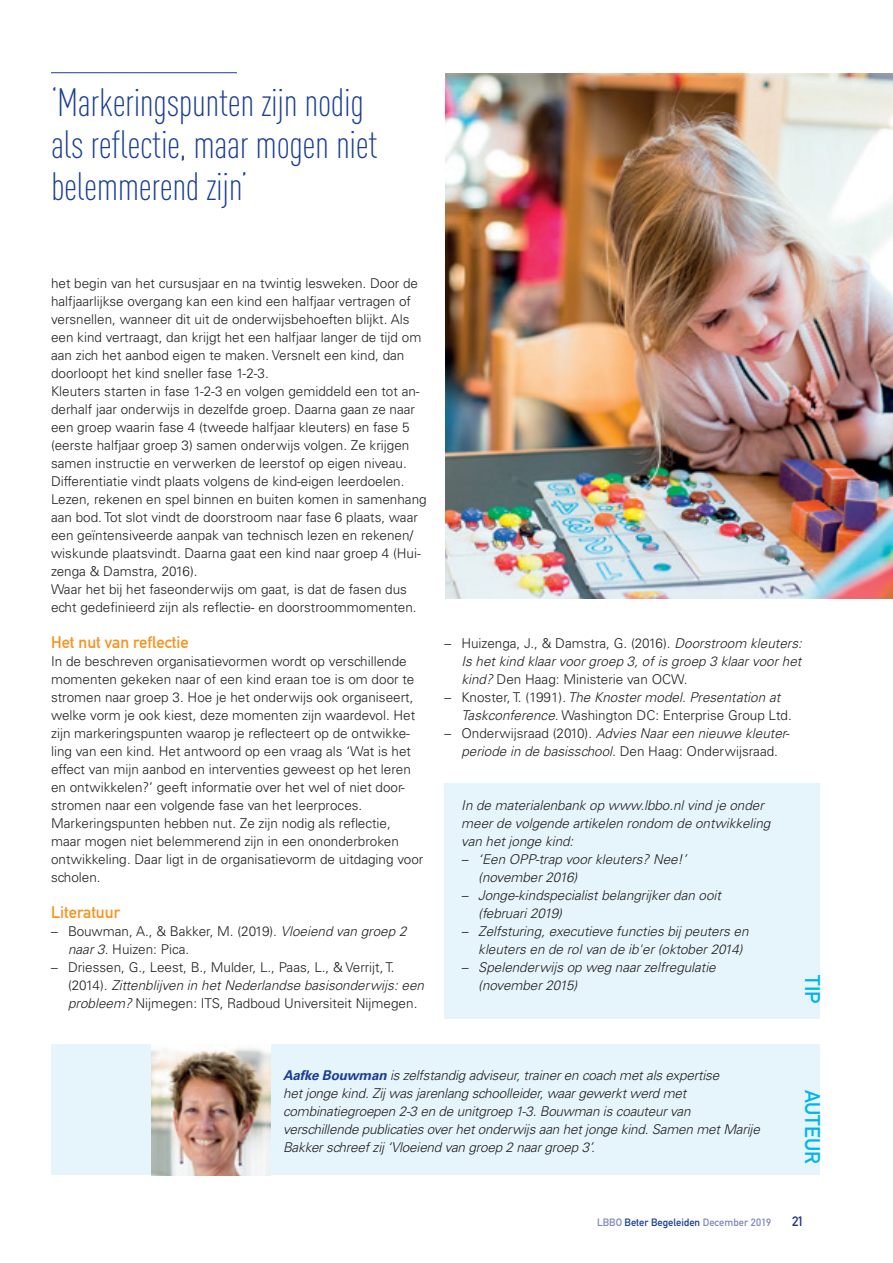
<style>
.page{position:relative;width:893px;height:1263px;background:#fff}
.page>*{position:absolute;margin:0;border:0;box-sizing:border-box;transform-origin:0 0}
.t1{font:300 39px/42.5px "DIN Cond";letter-spacing:-.01em;color:#1b3f94}
.t2{font:21px "DIN Mittelschrift LT";color:#00b5ec}
.t3{font:16.5px "DIN Mittelschrift LT";color:#f7931d}
.t4{font:300 13.5px/18px "Univers LT Std";color:#231f20}
.t5{font:italic 300 13.5px/18px "Univers LT Std";letter-spacing:-.005em;color:#231f20}
.t6{font:13.5px "DIN Mittelschrift LT";color:#2b3291}
.t7{font:10.5px "DIN Mittelschrift LT";color:#8287bf}
.s1{font-style:italic}
.s2{font-style:normal}
.s3{font-weight:700;color:#1b3f94}
.s4{color:#1b3f94}
</style>
<div class="page">
<div style="left:444px;top:783px;width:376px;height:236px;background:#e6f5fc"></div>
<div style="left:51px;top:1045px;width:769px;height:130px;background:#e6f5fc"></div>
<img style="left:151px;top:1045px;width:119px;height:130px">
<img style="left:445px;top:74px;width:448px;height:525px">
<hr style="left:51px;top:72px;width:186px;height:1px;background:#1b3f94">
<h1 class="t1" style="left:51px;top:81px;width:328px">‘Markeringspunten zijn nodig als reflectie, maar mogen niet belemmerend zijn’</h1>
<p class="t4" style="left:51px;top:274px;width:377px">het begin van het cursusjaar en na twintig lesweken. Door de halfjaarlijkse overgang kan een kind een halfjaar vertragen of versnellen, wanneer dit uit de onderwijsbehoeften blijkt. Als een kind vertraagt, dan krijgt het een halfjaar langer de tijd om aan zich het aanbod eigen te maken. Versnelt een kind, dan doorloopt het kind sneller fase 1-2-3.<br>Kleuters starten in fase 1-2-3 en volgen gemiddeld een tot an&shy;derhalf jaar onderwijs in dezelfde groep. Daarna gaan ze naar een groep waarin fase 4 (tweede halfjaar kleuters) en fase 5 (eerste halfjaar groep 3) samen onderwijs volgen. Ze krijgen samen instructie en verwerken de leerstof op eigen niveau.<br>Differentiatie vindt plaats volgens de kind-eigen leerdoelen.<br>Lezen, rekenen en spel binnen en buiten komen in samenhang aan bod. Tot slot vindt de doorstroom naar fase 6 plaats, waar een geïntensiveerde aanpak van technisch lezen en rekenen/ wiskunde plaatsvindt. Daarna gaat een kind naar groep 4 (Hui&shy;zenga &amp; Damstra, 2016).<br>Waar het bij het faseonderwijs om gaat, is dat de fasen dus echt gedefinieerd zijn als reflectie- en doorstroommomenten.</p>
<p class="t3" style="left:51px;top:633px;width:139px">Het nut van reflectie</p>
<p class="t4" style="left:51px;top:652px;width:374px">In de beschreven organisatievormen wordt op verschillende momenten gekeken naar of een kind eraan toe is om door te stromen naar groep 3. Hoe je het onderwijs ook organiseert, welke vorm je ook kiest, deze momenten zijn waardevol. Het zijn markeringspunten waarop je reflecteert op de ontwikke&shy;ling van een kind. Het antwoord op een vraag als ‘Wat is het effect van mijn aanbod en interventies geweest op het leren en ontwikkelen?’ geeft informatie over het wel of niet door&shy;stromen naar een volgende fase van het leerproces.<br>Markeringspunten hebben nut. Ze zijn nodig als reflectie, maar mogen niet belemmerend zijn in een ononderbroken ontwikkeling. Daar ligt in de organisatievorm de uitdaging voor scholen.</p>
<p class="t3" style="left:51px;top:903px;width:71px">Literatuur</p>
<p class="t4" style="left:68px;top:922px;width:340px;text-indent:-17px">– Bouwman, A., &amp; Bakker, M. (2019). <span class="s1">Vloeiend van groep 2 naar 3</span>. Huizen: Pica.</p>
<p class="t4" style="left:68px;top:958px;width:357px;text-indent:-17px">– Driessen, G., Leest, B., Mulder, L., Paas, L., &amp; Verrijt, T. (2014). <span class="s1">Zittenblijven in het Nederlandse basisonderwijs: een probleem?</span> Nijmegen: ITS, Radboud Universiteit Nijmegen.</p>
<p class="t5" style="left:461px;top:634px;width:342px;text-align:justify;text-indent:-17px"><span class="s2">– Huizenga, J., &amp; Damstra, G. (2016).</span> Doorstroom kleuters:<br>Is het kind klaar voor groep 3, of is groep 3 klaar voor het kind? <span class="s2">Den Haag: Ministerie van OCW.</span></p>
<p class="t4" style="left:461px;top:688px;width:332px;text-indent:-17px">– Knoster, T. (1991). <span class="s1">The Knoster model. Presentation at<br>Taskconference.</span> Washington DC: Enterprise Group Ltd.</p>
<p class="t5" style="left:444px;top:724px;width:347px;text-align:center"><span class="s2">– Onderwijsraad (2010).</span> Advies Naar een nieuwe kleuter&shy;periode in de basisschool. <span class="s2">Den Haag: Onderwijsraad.</span></p>
<p class="t5" style="left:461px;top:796px;width:310px">In de materialenbank op www.lbbo.nl vind je onder meer de volgende artikelen rondom de ontwikkeling van het jonge kind:</p>
<p class="t5" style="left:478px;top:850px;width:210px;text-indent:-17px">– ‘Een OPP-trap voor kleuters? Nee!’ (november 2016)</p>
<p class="t5" style="left:478px;top:886px;width:244px;text-indent:-17px">– Jonge-kindspecialist belangrijker dan ooit (februari 2019)</p>
<p class="t5" style="left:478px;top:922px;width:272px;text-indent:-17px">– Zelfsturing, executieve functies bij peuters en kleuters en de rol van de ib'er (oktober 2014)</p>
<p class="t5" style="left:478px;top:958px;width:239px;text-indent:-17px">– Spelenderwijs op weg naar zelfregulatie (november 2015)</p>
<h2 class="t2" style="left:825px;top:975px;width:30px;rotate:90deg">TIP</h2>
<p class="t5" style="left:283px;top:1066px;width:478px"><span class="s3">Aafke Bouwman</span> is zelfstandig adviseur, trainer en coach met als expertise<br>het jonge kind. Zij was jarenlang schoolleider, waar gewerkt werd met combinatiegroepen 2-3 en de unitgroep 1-3. Bouwman is coauteur van verschillende publicaties over het onderwijs aan het jonge kind. Samen met Marije Bakker schreef zij ‘Vloeiend van groep 2 naar groep 3’.</p>
<h2 class="t2" style="left:825px;top:1090px;width:75px;rotate:90deg">AUTEUR</h2>
<p class="t7" style="left:597px;top:1216px;width:176px">LBBO <span class="s4">Beter Begeleiden</span> December 2019</p>
<p class="t6" style="left:792px;top:1213px;width:13px">21</p>
</div>
